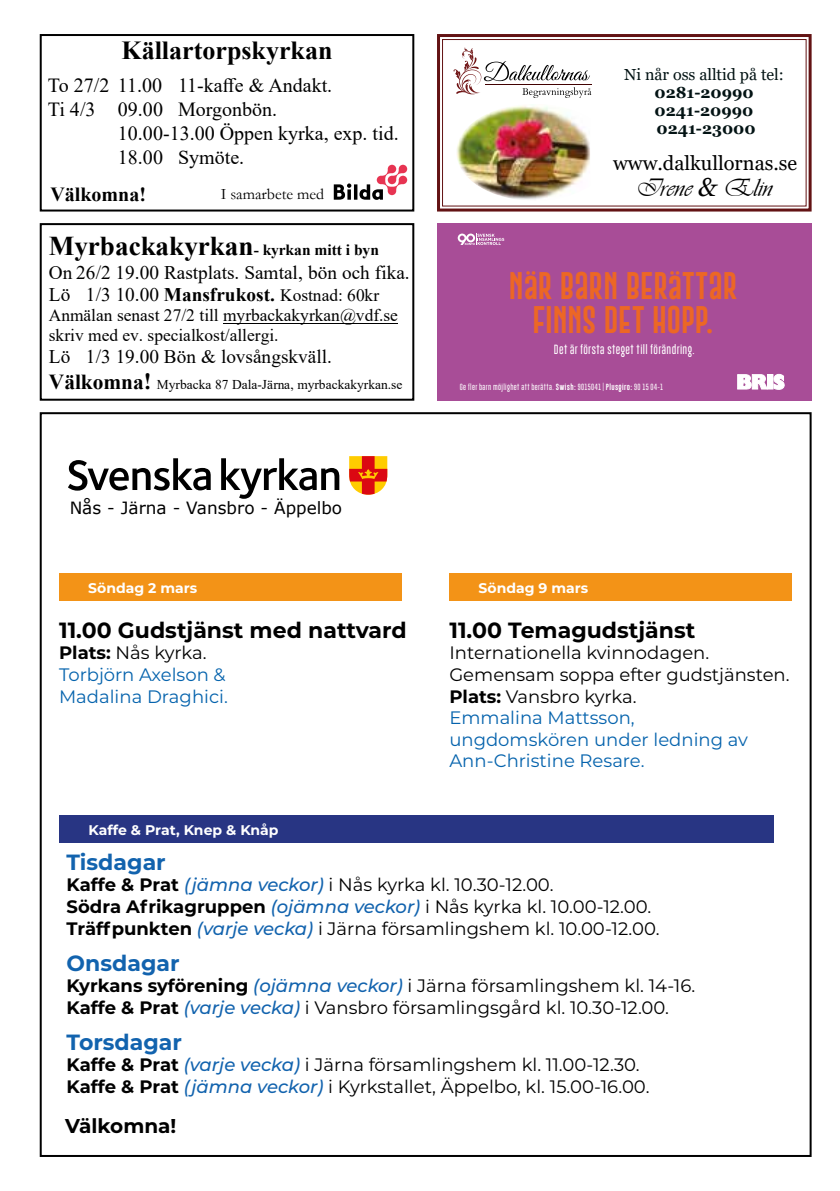
<style>
.page{position:relative;width:840px;height:1191px;background:#fff}
.page>*{position:absolute;margin:0;border:0;box-sizing:border-box;transform-origin:0 0}
.t1{font:28px/33.6px "Bris Gobold Extra 2";color:#ec6725;text-align:center}
.t2{font:700 26px "Times New Roman";color:#000}
.t3{font:26px "Vivaldii";color:#000}
.t4{font:23px "Vivaldii";color:#000}
.t5{font:700 22px "Montserrat";color:#000}
.t6{font:700 22px "Montserrat";color:#1263ae}
.t7{font:700 20.8px "Georgia";color:#000;scale:.95 1}
.t8{font:20px/24px "Times New Roman";color:#000}
.t9{font:20px "Georgia";color:#000}
.t10{font:700 20px "Times New Roman";color:#000}
.t11{font:700 20px "Montserrat";color:#000}
.t12{font:19.2px/22.2px "Times New Roman";color:#000}
.t13{font:18px/21.6px "Montserrat";color:#000}
.t14{font:18px/21.6px "Montserrat";color:#0563ad}
.t15{font:17.4px/20px "Times New Roman";color:#000}
.t16{font:700 17px "Georgia";color:#000;scale:.95 1}
.t17{font:16.8px "Verdana";color:#000}
.t18{font:700 16px/18px "Georgia";color:#031314}
.t19{font:16px "Georgia";color:#031314}
.t20{font:16px "Garamond";color:#000}
.t21{font:700 15.6px "Times New Roman";letter-spacing:-.005em;color:#000}
.t22{font:15px "Georgia";color:#000}
.t23{font:700 14px "Montserrat";color:#fff}
.t24{font:13.4px "Times New Roman";color:#000}
.t25{font:9.8px "Bris Gobold";letter-spacing:.04em;color:#fff}
.t26{font:6.4px "Bris Gobold";letter-spacing:.055em;color:#fff}
.s1{font-size:27.2px}
.s2{font-weight:700}
.s3{font-size:17.4px}
.s4{font-weight:700;font-size:21.4px}
.s5{font-weight:700;font-size:23.2px}
.s6{font-family:"Georgia";font-style:italic}
.s7{font-family:"Angsana UPC";font-style:italic}
.s8{font-weight:700;color:#000}
.s9{color:#000}
.s10{color:#0563ad}
.s11{font-weight:500;font-style:italic;color:#1263ae}
</style>
<div class="page">
<svg style="left:437px;top:34px;width:375px;height:178px"></svg>
<div style="left:442px;top:39px;width:364px;height:167px;border:1px solid #631314"></div>
<svg style="left:453px;top:48px;width:138px;height:153px"></svg>
<img style="left:456px;top:104px;width:133px;height:97px">
<div style="left:40px;top:34px;width:374px;height:177px;border:2px solid #000"></div>
<svg style="left:333px;top:165px;width:74px;height:35px"></svg>
<hr style="left:223px;top:323px;width:175px;height:1px;background:#000">
<div style="left:40px;top:223px;width:374px;height:178px;border:2px solid #000"></div>
<div style="left:59px;top:815px;width:714px;height:27px;background:#283583"></div>
<svg style="left:68px;top:458px;width:142px;height:32px"></svg>
<svg style="left:221px;top:458px;width:118px;height:40px"></svg>
<svg style="left:349px;top:456px;width:38px;height:38px"></svg>
<div style="left:449px;top:573px;width:342px;height:28px;background:#f39317"></div>
<div style="left:59px;top:573px;width:343px;height:28px;background:#f39317"></div>
<div style="left:444px;top:223px;width:356px;height:177px;background:#a84d97"></div>
<div style="left:767px;top:375px;width:5px;height:14px;background:#fff"></div>
<svg style="left:737px;top:374px;width:30px;height:15px"></svg>
<svg style="left:773px;top:374px;width:11px;height:15px"></svg>
<svg style="left:457px;top:233px;width:47px;height:12px"></svg>
<div style="left:437px;top:223px;width:11px;height:177px;background:#a84d97"></div>
<div style="left:800px;top:223px;width:11px;height:177px;background:#a84d97"></div>
<h2 class="t2" style="left:121px;top:32px;width:212px">Källartorpskyrkan</h2>
<p class="t8" style="left:48px;top:72px;width:286px">To 27/2 11.00 11-kaffe &amp; Andakt.<br>Ti 4/3 09.00 Morgonbön.</p>
<p class="t8" style="left:118px;top:120px;width:282px">10.00-13.00 Öppen kyrka, exp. tid.<br>18.00 Symöte.</p>
<p class="t10" style="left:50px;top:180px;width:97px">Välkomna!</p>
<p class="t20" style="left:220px;top:183px;width:105px">I samarbete med</p>
<p class="t21" style="left:49px;top:238px;width:331px"><span class="s1">Myrbackakyrkan</span>- kyrkan mitt i byn</p>
<p class="t12" style="left:49px;top:260px;width:362px">On 26/2 19.00 Rastplats. Samtal, bön och fika.<br>Lö 1/3 10.00 <span class="s2">Mansfrukost.</span> <span class="s3">Kostnad: 60kr</span></p>
<p class="t15" style="left:49px;top:305px;width:350px">Anmälan senast 27/2 till myrbackakyrkan@vdf.se skriv med ev. specialkost/allergi.</p>
<p class="t12" style="left:49px;top:345px;width:284px">Lö 1/3 19.00 Bön &amp; lovsångskväll.</p>
<p class="t24" style="left:49px;top:375px;width:355px"><span class="s4">Välkomna</span><span class="s5">!</span> Myrbacka 87 Dala-Järna, myrbackakyrkan.se</p>
<p class="t19" style="left:624px;top:65px;width:161px">Ni når oss alltid på tel:</p>
<p class="t18" style="left:654px;top:83px;width:103px">0281-20990<br>0241-20990<br>0241-23000</p>
<p class="t7" style="left:647px;top:93px;width:135px">0241-230 00</p>
<p class="t22" style="left:623px;top:121px;width:122px">Medlemmar i SBF</p>
<p class="t9" style="left:612px;top:151px;width:185px">www.dalkullornas.se</p>
<h2 class="t3" style="left:635px;top:173px;width:138px">Irene <span class="s6">&amp;</span> Elin</h2>
<p class="t16" style="left:597px;top:155px;width:186px">www.dalkullornas.se</p>
<p class="t4" style="left:620px;top:176px;width:123px">Irene <span class="s7">&amp;</span> Elin</p>
<h1 class="t1" style="left:501px;top:269px;width:229px">NÄR BARN BERÄTTAR<br>FINNS DET HOPP.</h1>
<p class="t25" style="left:546px;top:342px;width:142px">Det är första steget till förändring.</p>
<p class="t26" style="left:452px;top:382px;width:205px">Ge fler barn möjlighet att berätta. <span class="s2">Swish:</span> 9015041 | <span class="s2">Plusgiro:</span> 90 15 04-1</p>
<h1 class="t1" style="left:508px;top:269px;width:229px">NÄR BARN BERÄTTAR<br>FINNS DET HOPP.</h1>
<p class="t25" style="left:553px;top:342px;width:142px">Det är första stege till förändring.</p>
<p class="t26" style="left:459px;top:382px;width:205px">Ge fler barn möjlighe att berätta. <span class="s2">Swish:</span> 9015041 | <span class="s2">Plusgiro:</span> 90 15 04-1</p>
<p class="t17" style="left:70px;top:496px;width:274px">Nås - Järna - Vansbro - Äppelbo</p>
<p class="t23" style="left:88px;top:578px;width:111px">Söndag 2 mars</p>
<p class="t5" style="left:59px;top:614px;width:349px">11.00 Gudstjänst med nattvard</p>
<p class="t14" style="left:59px;top:641px;width:170px"><span class="s8">Plats:</span> <span class="s9">Nås kyrka.<br></span>Torbjörn Axelson &amp;<br>Madalina Draghici.</p>
<p class="t23" style="left:478px;top:578px;width:111px">Söndag 9 mars</p>
<p class="t5" style="left:449px;top:614px;width:247px">11.00 Temagudstjänst</p>
<p class="t13" style="left:449px;top:641px;width:341px">Internationella kvinnodagen.<br>Gemensam soppa efter gudstjänsten.<br><span class="s2">Plats:</span> Vansbro kyrka.<br><span class="s10">Emmalina Mattsson,<br>ungdomskören under ledning av<br>Ann-Christine Resare.</span></p>
<p class="t23" style="left:88px;top:819px;width:191px">Kaffe &amp; Prat, Knep &amp; Knåp</p>
<p class="t6" style="left:67px;top:846px;width:101px">Tisdagar</p>
<p class="t13" style="left:67px;top:873px;width:594px"><span class="s2">Kaffe &amp; Prat</span> <span class="s11">(jämna veckor)</span> i Nås kyrka kl. 10.30-12.00.<br><span class="s2">Södra Afrikagruppen</span> <span class="s11">(ojämna veckor)</span> i Nås kyrka kl. 10.00-12.00.<br><span class="s2">Träffpunkten</span> <span class="s11">(varje vecka)</span> i Järna församlingshem kl. 10.00-12.00.</p>
<p class="t6" style="left:67px;top:947px;width:114px">Onsdagar</p>
<p class="t13" style="left:67px;top:974px;width:630px"><span class="s2">Kyrkans syförening</span> <span class="s11">(ojämna veckor)</span> i Järna församlingshem kl. 14-16.<br><span class="s2">Kaffe &amp; Prat</span> <span class="s11">(varje vecka)</span> i Vansbro församlingsgård kl. 10.30-12.00.</p>
<p class="t6" style="left:67px;top:1026px;width:117px">Torsdagar</p>
<p class="t13" style="left:67px;top:1053px;width:584px"><span class="s2">Kaffe &amp; Prat</span> <span class="s11">(varje vecka)</span> i Järna församlingshem kl. 11.00-12.30.<br><span class="s2">Kaffe &amp; Prat</span> <span class="s11">(jämna veckor)</span> i Kyrkstallet, Äppelbo, kl. 15.00-16.00.</p>
<p class="t11" style="left:65px;top:1111px;width:112px">Välkomna!</p>
</div>
